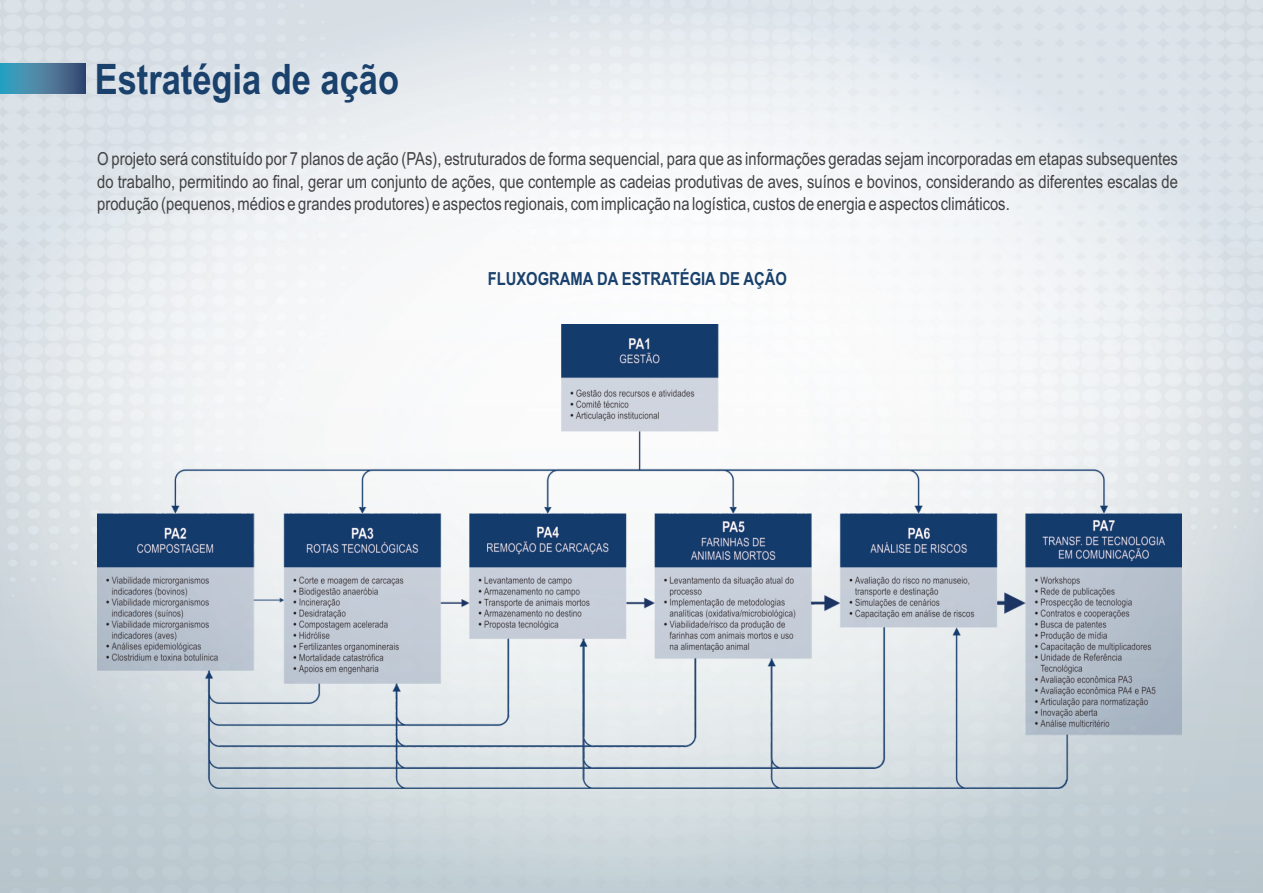
<style>
.page{position:relative;width:1263px;height:893px;background:#fff}
.page>*{position:absolute;margin:0;border:0;box-sizing:border-box;transform-origin:0 0}
.t1{font:700 42px "Arial Narrow";color:#19416c}
.t2{font:18px/22.4px "Arial Narrow";color:#414142;text-align:justify}
.t3{font:700 18px "Arial Narrow";color:#19416c}
</style>
<div class="page">
<img style="left:0;top:0;width:1263px;height:893px">
<svg style="left:0;top:64px;width:85px;height:30px;background:#427c9d"></svg>
<img style="left:97px;top:324px;width:1084px;height:464px">
<h1 class="t1" style="left:95px;top:64px;width:306px">Estratégia de ação</h1>
<p class="t2" style="left:97px;top:150px;width:1082px">O projeto será constituído por 7 planos de ação (PAs), estruturados de forma sequencial, para que as informações geradas sejam incorporadas em etapas subsequentes do trabalho, permitindo ao final, gerar um conjunto de ações, que contemple as cadeias produtivas de aves, suínos e bovinos, considerando as diferentes escalas de produção (pequenos, médios e grandes produtores) e aspectos regionais, com implicação na logística, custos de energia e aspectos climáticos.</p>
<p class="t3" style="left:488px;top:272px;width:301px">FLUXOGRAMA DA ESTRATÉGIA DE AÇÃO</p>
</div>
